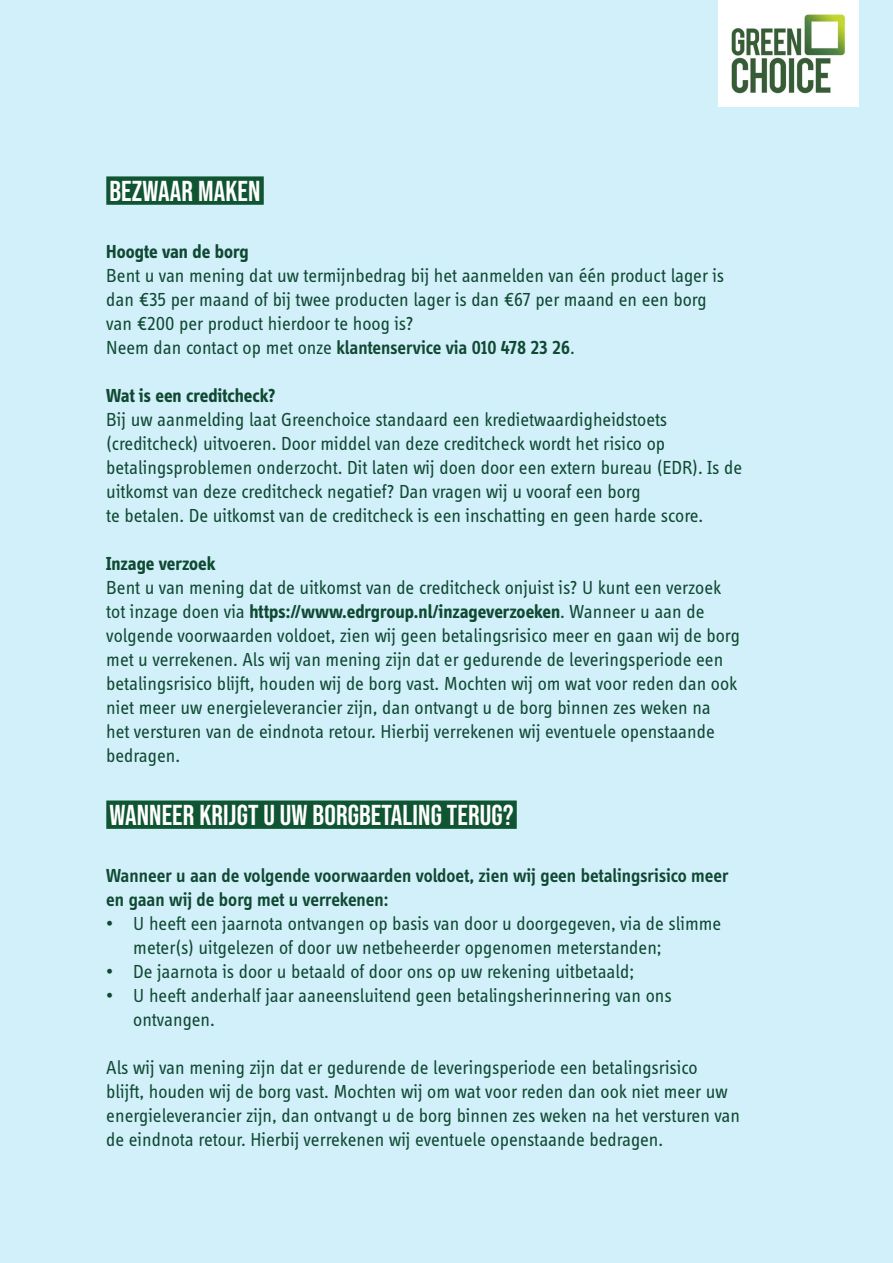
<style>
.page{position:relative;width:893px;height:1263px;background:#d2f0fa}
.page>*{position:absolute;margin:0;border:0;box-sizing:border-box;transform-origin:0 0}
.t1{font:28.8px "Bebas Neue";letter-spacing:.005em;color:#fff}
.t2{font:19.5px/24px "Info Display Pro";color:#0f4932}
.t3{font:600 19.5px/24px "Info Display Pro";color:#0f4932}
.t4{font:700 19.5px "Info Display Pro";letter-spacing:-.005em;color:#0f4932}
.s1{font-weight:600}
.s2{font-weight:700}
</style>
<div class="page">
<div style="left:718px;top:0;width:141px;height:107px;background:#fff"></div>
<img style="left:731px;top:14px;width:115px;height:80px">
<div style="left:106px;top:176px;width:158px;height:29px;background:#0f5532"></div>
<div style="left:106px;top:800px;width:411px;height:29px;background:#0f5532"></div>
<h1 class="t1" style="left:109px;top:174px;width:153px">BEZWAAR MAKEN</h1>
<p class="t4" style="left:106px;top:239px;width:144px">Hoogte van de borg</p>
<p class="t2" style="left:106px;top:263px;width:619px">Bent u van mening dat uw termijnbedrag bij het aanmelden van één product lager is dan €35 per maand of bij twee producten lager is dan €67 per maand en een borg van €200 per product hierdoor te hoog is?<br>Neem dan contact op met onze <span class="s1">klantenservice via 010 478 23 26</span>.</p>
<p class="t4" style="left:106px;top:383px;width:171px">Wat is een creditcheck?</p>
<p class="t2" style="left:106px;top:407px;width:637px">Bij uw aanmelding laat Greenchoice standaard een kredietwaardigheidstoets (creditcheck) uitvoeren. Door middel van deze creditcheck wordt het risico op betalingsproblemen onderzocht. Dit laten wij doen door een extern bureau (EDR). Is de uitkomst van deze creditcheck negatief? Dan vragen wij u vooraf een borg<br>te betalen. De uitkomst van de creditcheck is een inschatting en geen harde score.</p>
<p class="t4" style="left:106px;top:551px;width:111px">Inzage verzoek</p>
<p class="t2" style="left:106px;top:575px;width:635px">Bent u van mening dat de uitkomst van de creditcheck onjuist is? U kunt een verzoek tot inzage doen via <span class="s2">https://www.edrgroup.nl/inzageverzoeken</span>. Wanneer u aan de volgende voorwaarden voldoet, zien wij geen betalingsrisico meer en gaan wij de borg met u verrekenen. Als wij van mening zijn dat er gedurende de leveringsperiode een betalingsrisico blijft, houden wij de borg vast. Mochten wij om wat voor reden dan ook niet meer uw energieleverancier zijn, dan ontvangt u de borg binnen zes weken na<br>het versturen van de eindnota retour. Hierbij verrekenen wij eventuele openstaande bedragen.</p>
<h1 class="t1" style="left:109px;top:798px;width:406px">WANNEER KRIJGT U UW BORGBETALING TERUG?</h1>
<p class="t3" style="left:106px;top:863px;width:624px">Wanneer u aan de volgende voorwaarden voldoet, zien wij geen betalingsrisico meer en gaan wij de borg met u verrekenen:</p>
<p class="t2" style="left:133px;top:911px;width:589px;text-indent:-27px">• U heeft een jaarnota ontvangen op basis van door u doorgegeven, via de slimme meter(s) uitgelezen of door uw netbeheerder opgenomen meterstanden;</p>
<p class="t2" style="left:106px;top:959px;width:529px">• De jaarnota is door u betaald of door ons op uw rekening uitbetaald;</p>
<p class="t2" style="left:133px;top:983px;width:540px;text-indent:-27px">• U heeft anderhalf jaar aaneensluitend geen betalingsherinnering van ons ontvangen.</p>
<p class="t2" style="left:106px;top:1055px;width:635px">Als wij van mening zijn dat er gedurende de leveringsperiode een betalingsrisico blijft, houden wij de borg vast. Mochten wij om wat voor reden dan ook niet meer uw energieleverancier zijn, dan ontvangt u de borg binnen zes weken na het versturen van de eindnota retour. Hierbij verrekenen wij eventuele openstaande bedragen.</p>
</div>
